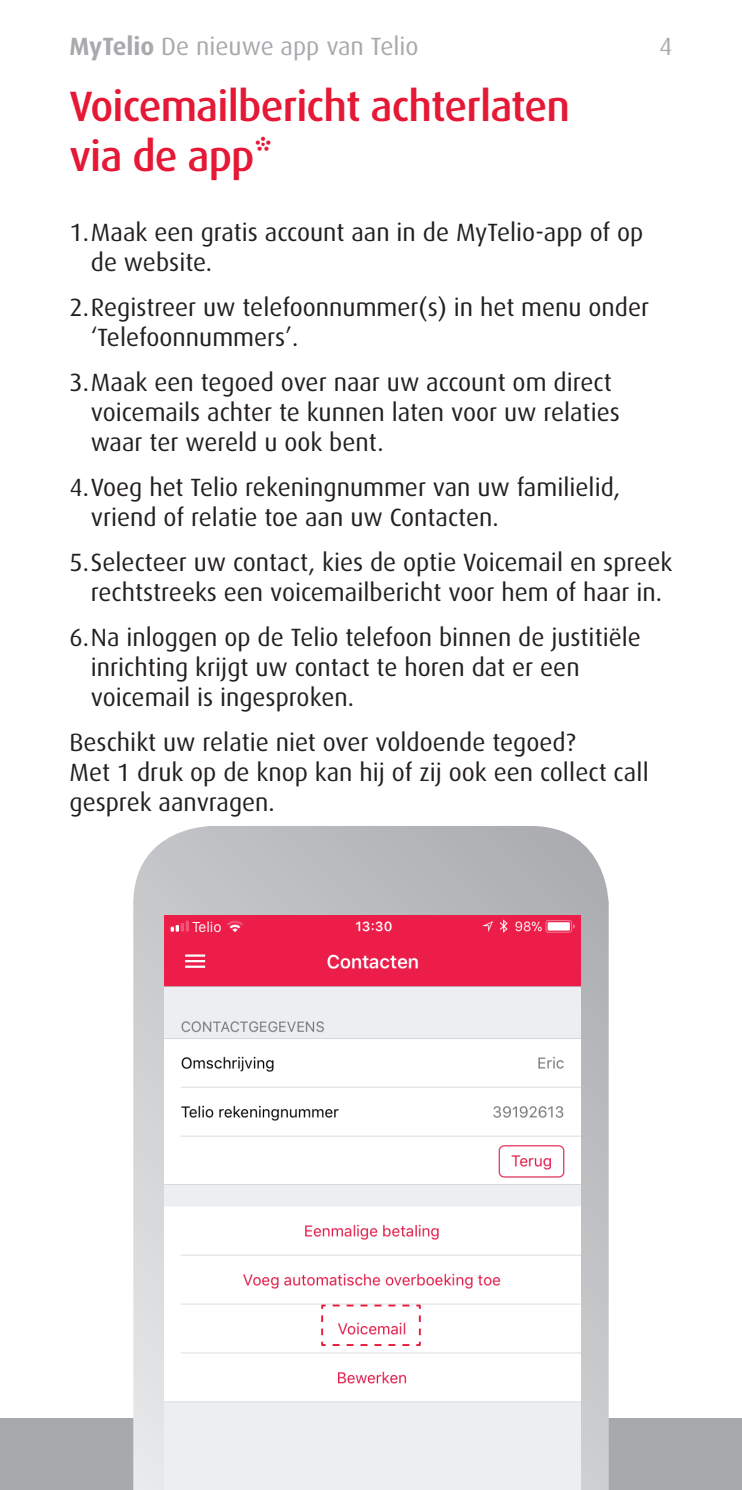
<style>
.page{position:relative;width:742px;height:1490px;background:#fff}
.page>*{position:absolute;margin:0;border:0;box-sizing:border-box;transform-origin:0 0}
.t1{font:500 42.5px/50px "Dax";letter-spacing:-.02em;color:#e51836}
.t2{font:25px/30px "Dax";color:#231f20}
.t3{font:25px "Dax";color:#a8a9ad}
.t4{font:15px "San Francisco Display";color:#fff}
.s1{font-weight:700}
</style>
<div class="page">
<div style="left:0;top:1418px;width:741px;height:71px;background:#a8a9ad"></div>
<svg style="left:133px;top:826px;width:475px;height:663px;background:#c4c5c7"></svg>
<img style="left:165px;top:915px;width:415px;height:574px">
<div style="left:192px;top:917px;width:106px;height:19px;background:#ed1d49"></div>
<img style="left:224px;top:915px;width:25px;height:33px">
<svg style="left:320px;top:1303px;width:101px;height:43px"></svg>
<p class="t3" style="left:70px;top:33px;width:350px"><span class="s1">MyTelio</span> De nieuwe app van Telio</p>
<p class="t3" style="left:659px;top:33px;width:15px">4</p>
<h1 class="t1" style="left:70px;top:81px;width:502px">Voicemailbericht achterlaten via de app*</h1>
<p class="t2" style="left:91px;top:217px;width:554px;text-indent:-21px">1.Maak een gratis account aan in de MyTelio-app of op de website.</p>
<p class="t2" style="left:91px;top:292px;width:559px;text-indent:-21px">2.Registreer uw telefoonnummer(s) in het menu onder ‘Telefoonnummers’.</p>
<p class="t2" style="left:91px;top:367px;width:530px;text-indent:-21px">3.Maak een tegoed over naar uw account om direct voicemails achter te kunnen laten voor uw relaties waar ter wereld u ook bent.</p>
<p class="t2" style="left:91px;top:472px;width:531px;text-indent:-21px">4.Voeg het Telio rekeningnummer van uw familielid, vriend of relatie toe aan uw Contacten.</p>
<p class="t2" style="left:70px;top:547px;width:604px;text-align:center">5.Selecteer uw contact, kies de optie Voicemail en spreek rechtstreeks een voicemailbericht voor hem of haar in.</p>
<p class="t2" style="left:91px;top:622px;width:551px;text-indent:-21px">6.Na inloggen op de Telio telefoon binnen de justitiële inrichting krijgt uw contact te horen dat er een voicemail is ingesproken.</p>
<p class="t2" style="left:70px;top:727px;width:580px">Beschikt uw relatie niet over voldoende tegoed?<br>Met 1 druk op de knop kan hij of zij ook een collect call gesprek aanvragen.</p>
<p class="t4" style="left:192px;top:917px;width:31px">Telio</p>
</div>
